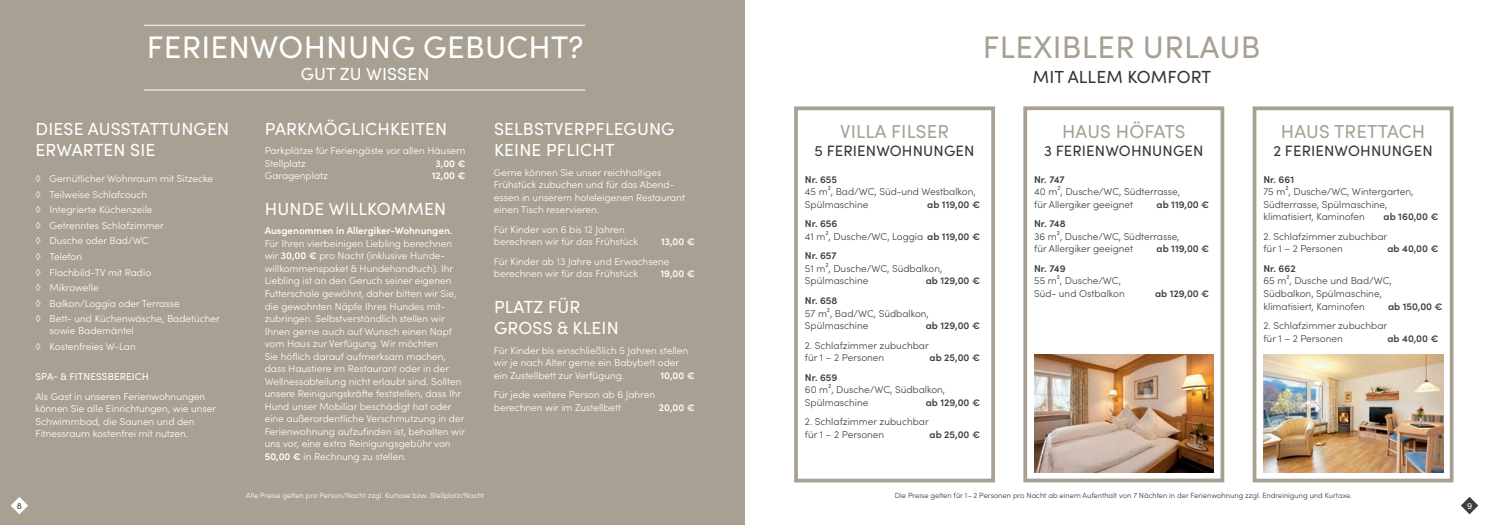
<style>
.page{position:relative;width:1489px;height:525px;background:#fff}
.page>*{position:absolute;margin:0;border:0;box-sizing:border-box;transform-origin:0 0}
.t1{font:31.25px "Sofia Pro";letter-spacing:.01em;color:#fff}
.t2{font:31.25px "Sofia Pro";letter-spacing:.01em;color:#a8a193}
.t3{font:18.75px "Sofia Pro";letter-spacing:.01em;color:#a8a193}
.t4{font:17.5px/21.2px "Sofia Pro";letter-spacing:.01em;color:#fff}
.t5{font:17.5px "Sofia Pro";letter-spacing:.01em;color:#383237}
.t6{font:15px "Sofia Pro";letter-spacing:.01em;color:#383237}
.t7{font:300 10px/12.5px "Sofia Pro";color:#fff}
.t8{font:300 10px/12.5px "Sofia Pro";color:#3e3e3f}
.t9{font:600 10px "Sofia Pro";color:#3e3e3f}
.t10{font:600 10px "Sofia Pro";color:#fff}
.t11{font:10px "Sofia Pro";letter-spacing:.01em;color:#fff}
.t12{font:8.75px "Sofia Pro";color:#3e3e3f}
.t13{font:8.75px "Sofia Pro";color:#fff}
.t14{font:300 7.5px "Sofia Pro";color:#383237}
.t15{font:300 7.5px "Sofia Pro";color:#fff}
.s1{font-weight:600}
.s2{color:#3e3e3f}
</style>
<div class="page">
<div style="left:0;top:0;width:744px;height:524px;background:#a8a193"></div>
<hr style="left:144px;top:25px;width:441px;height:1px;background:#fff">
<hr style="left:144px;top:90px;width:441px;height:1px;background:#fff">
<div style="left:1252px;top:106px;width:201px;height:376px;border:4px solid #a8a193"></div>
<img style="left:1263px;top:355px;width:179px;height:116px">
<div style="left:794px;top:106px;width:200px;height:376px;border:4px solid #a8a193"></div>
<div style="left:1023px;top:106px;width:201px;height:376px;border:4px solid #a8a193"></div>
<img style="left:1034px;top:355px;width:179px;height:116px">
<svg style="left:1461px;top:497px;width:17px;height:17px"></svg>
<svg style="left:11px;top:497px;width:17px;height:17px"></svg>
<h1 class="t1" style="left:147px;top:25px;width:438px">FERIENWOHNUNG GEBUCHT?</h1>
<h3 class="t4" style="left:301px;top:62px;width:130px">GUT ZU WISSEN</h3>
<h3 class="t4" style="left:36px;top:117px;width:195px">DIESE AUSSTATTUNGEN<br>ERWARTEN SIE</h3>
<p class="t7" style="left:35px;top:170px;width:186px;line-height:15.5px">◊ Gemütlicher Wohnraum mit Sitzecke ◊ Teilweise Schlafcouch<br>◊ Integrierte Küchenzeile<br>◊ Getrenntes Schlafzimmer<br>◊ Dusche oder Bad/WC<br>◊ Telefon<br>◊ Flachbild-TV mit Radio<br>◊ Mikrowelle<br>◊ Balkon/Loggia oder Terrasse<br>◊ Bett- und Küchenwäsche, Badetücher</p>
<p class="t7" style="left:35px;top:322px;width:102px;line-height:15.5px;text-align:right">sowie Bademäntel<br>◊ Kostenfreies W-Lan</p>
<p class="t11" style="left:35px;top:369px;width:115px">SPA- &amp; FITNESSBEREICH</p>
<p class="t7" style="left:35px;top:389px;width:182px">Als Gast in unseren Ferienwohnungen können Sie alle Einrichtungen, wie unser Schwimmbad, die Saunen und den Fitnessraum kostenfrei mit nutzen.</p>
<h3 class="t4" style="left:265px;top:117px;width:184px">PARKMÖGLICHKEITEN</h3>
<p class="t7" style="left:265px;top:144px;width:202px">Parkplätze für Feriengäste vor allen Häusern<br>Stellplatz</p>
<p class="t10" style="left:435px;top:156px;width:32px">3,00 €</p>
<p class="t7" style="left:265px;top:169px;width:65px">Garagenplatz</p>
<p class="t10" style="left:432px;top:168px;width:35px">12,00 €</p>
<h3 class="t4" style="left:265px;top:197px;width:183px">HUNDE WILLKOMMEN</h3>
<p class="t10" style="left:265px;top:223px;width:189px">Ausgenommen in Allergiker-Wohnungen.</p>
<p class="t7" style="left:265px;top:236px;width:202px">Für Ihren vierbeinigen Liebling berechnen wir <span class="s1">30,00 €</span> pro Nacht (inklusive Hunde&shy;willkommenspaket &amp; Hundehandtuch). Ihr Liebling ist an den Geruch seiner eigenen Futterschale gewöhnt, daher bitten wir Sie, die gewohnten Näpfe Ihres Hundes mit&shy;zubringen. Selbstverständlich stellen wir Ihnen gerne auch auf Wunsch einen Napf vom Haus zur Verfügung. Wir möchten<br>Sie höflich darauf aufmerksam machen, dass Haustiere im Restaurant oder in der Wellnessabteilung nicht erlaubt sind. Sollten unsere Reinigungskräfte feststellen, dass Ihr Hund unser Mobiliar beschädigt hat oder eine außerordentliche Verschmutzung in der Ferienwohnung aufzufinden ist, behalten wir uns vor, eine extra Reinigungsgebühr von <span class="s1">50,00 €</span> in Rechnung zu stellen.</p>
<h3 class="t4" style="left:494px;top:117px;width:182px">SELBSTVERPFLEGUNG<br>KEINE PFLICHT</h3>
<p class="t7" style="left:494px;top:165px;width:193px">Gerne können Sie unser reichhaltiges Frühstück zubuchen und für das Abend&shy;essen in unserem hoteleigenen Restaurant einen Tisch reservieren.</p>
<p class="t7" style="left:494px;top:222px;width:146px">Für Kinder von 6 bis 12 Jahren berechnen wir für das Frühstück</p>
<p class="t10" style="left:661px;top:234px;width:35px">13,00 €</p>
<p class="t7" style="left:494px;top:254px;width:177px">Für Kinder ab 13 Jahre und Erwachsene berechnen wir für das Frühstück</p>
<p class="t10" style="left:660px;top:266px;width:36px">19,00 €</p>
<h3 class="t4" style="left:494px;top:295px;width:126px">PLATZ FÜR<br>GROSS &amp; KLEIN</h3>
<p class="t7" style="left:494px;top:343px;width:196px">Für Kinder bis einschließlich 5 Jahren stellen wir je nach Alter gerne ein Babybett oder ein Zustellbett zur Verfügung.</p>
<p class="t10" style="left:660px;top:367px;width:36px">10,00 €</p>
<p class="t7" style="left:494px;top:388px;width:163px">Für jede weitere Person ab 6 Jahren berechnen wir im Zustellbett</p>
<p class="t10" style="left:659px;top:399px;width:37px">20,00 €</p>
<p class="t15" style="left:246px;top:490px;width:239px">Alle Preise gelten pro Person/Nacht zzgl. Kurtaxe bzw. Stellplatz/Nacht</p>
<h1 class="t2" style="left:982px;top:25px;width:279px">FLEXIBLER URLAUB</h1>
<h3 class="t5" style="left:1032px;top:64px;width:180px">MIT ALLEM KOMFORT</h3>
<h2 class="t3" style="left:840px;top:118px;width:110px">VILLA FILSER</h2>
<h3 class="t6" style="left:814px;top:140px;width:161px">5 FERIENWOHNUNGEN</h3>
<p class="t9" style="left:805px;top:171px;width:34px">Nr. 655</p>
<p class="t8" style="left:805px;top:185px;width:172px">45 m², Bad/WC, Süd-und Westbalkon,<br>Spülmaschine</p>
<p class="t9" style="left:927px;top:196px;width:54px">ab 119,00 €</p>
<p class="t8" style="left:805px;top:217px;width:176px"><span class="s1">Nr. 656<br></span>41 m², Dusche/WC, Loggia <span class="s1">ab 119,00 €</span></p>
<p class="t9" style="left:805px;top:248px;width:33px">Nr. 657</p>
<p class="t8" style="left:805px;top:261px;width:139px">51 m², Dusche/WC, Südbalkon,<br>Spülmaschine</p>
<p class="t9" style="left:925px;top:273px;width:56px">ab 129,00 €</p>
<p class="t9" style="left:805px;top:293px;width:34px">Nr. 658</p>
<p class="t8" style="left:805px;top:306px;width:125px">57 m², Bad/WC, Südbalkon,<br>Spülmaschine</p>
<p class="t9" style="left:925px;top:318px;width:56px">ab 129,00 €</p>
<p class="t8" style="left:805px;top:338px;width:125px">2. Schlafzimmer zubuchbar für 1 – 2 Personen</p>
<p class="t9" style="left:929px;top:350px;width:52px">ab 25,00 €</p>
<p class="t9" style="left:805px;top:369px;width:34px">Nr. 659</p>
<p class="t8" style="left:805px;top:383px;width:142px">60 m², Dusche/WC, Südbalkon,<br>Spülmaschine</p>
<p class="t9" style="left:925px;top:394px;width:56px">ab 129,00 €</p>
<p class="t8" style="left:805px;top:415px;width:125px">2. Schlafzimmer zubuchbar für 1 – 2 Personen</p>
<p class="t9" style="left:929px;top:426px;width:52px">ab 25,00 €</p>
<h2 class="t3" style="left:1062px;top:117px;width:125px">HAUS HÖFATS</h2>
<h3 class="t6" style="left:1043px;top:140px;width:161px">3 FERIENWOHNUNGEN</h3>
<p class="t9" style="left:1034px;top:171px;width:32px">Nr. 747</p>
<p class="t8" style="left:1034px;top:185px;width:147px">40 m², Dusche/WC, Südterrasse, für Allergiker geeignet</p>
<p class="t9" style="left:1156px;top:196px;width:54px">ab 119,00 €</p>
<p class="t9" style="left:1034px;top:216px;width:33px">Nr. 748</p>
<p class="t8" style="left:1034px;top:229px;width:147px">36 m², Dusche/WC, Südterrasse, für Allergiker geeignet</p>
<p class="t9" style="left:1156px;top:241px;width:54px">ab 119,00 €</p>
<p class="t9" style="left:1034px;top:261px;width:33px">Nr. 749</p>
<p class="t8" style="left:1034px;top:274px;width:92px">55 m², Dusche/WC,<br>Süd- und Ostbalkon</p>
<p class="t9" style="left:1154px;top:286px;width:56px">ab 129,00 €</p>
<h2 class="t3" style="left:1280px;top:118px;width:146px">HAUS TRETTACH</h2>
<h3 class="t6" style="left:1273px;top:140px;width:161px">2 FERIENWOHNUNGEN</h3>
<p class="t9" style="left:1263px;top:171px;width:32px">Nr. 661</p>
<p class="t8" style="left:1263px;top:185px;width:151px">75 m², Dusche/WC, Wintergarten,<br>Südterrasse, Spülmaschine, klimatisiert, Kaminofen</p>
<p class="t9" style="left:1383px;top:209px;width:56px">ab 160,00 €</p>
<p class="t8" style="left:1263px;top:229px;width:125px">2. Schlafzimmer zubuchbar für 1 – 2 Personen</p>
<p class="t9" style="left:1387px;top:241px;width:53px">ab 40,00 €</p>
<p class="t9" style="left:1263px;top:261px;width:34px">Nr. 662</p>
<p class="t8" style="left:1263px;top:274px;width:130px">65 m², Dusche und Bad/WC,<br>Südbalkon, Spülmaschine, klimatisiert, Kaminofen</p>
<p class="t9" style="left:1387px;top:298px;width:56px">ab 150,00 €</p>
<p class="t8" style="left:1263px;top:318px;width:125px">2. Schlafzimmer zubuchbar für 1 – 2 Personen</p>
<p class="t9" style="left:1387px;top:330px;width:53px">ab 40,00 €</p>
<p class="t14" style="left:894px;top:490px;width:458px">Die Preise gelten für 1–2 Personen pro Nacht ab einem Aufenthalt von 7 Nächten in der Ferienwohnung zzgl. Endreinigung und <span class="s2">Kurtaxe.</span></p>
<p class="t12" style="left:17px;top:499px;width:7px">8</p>
<p class="t13" style="left:1466px;top:499px;width:7px">9</p>
</div>
